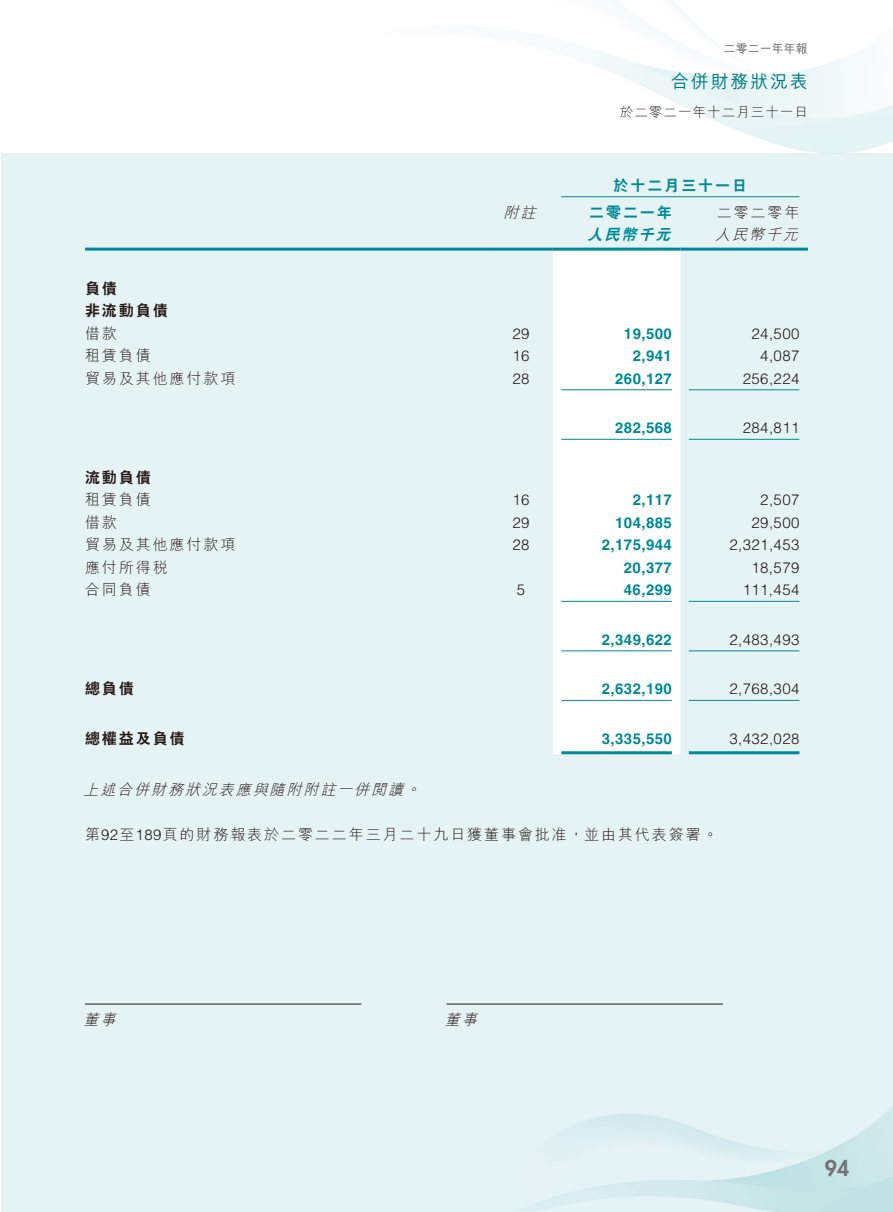
<style>
.page{position:relative;width:893px;height:1212px;background:#fff}
.page>*{position:absolute;margin:0;border:0;box-sizing:border-box;transform-origin:0 0}
.t1{font:800 21px "Futura Std";color:#727272}
.t2{font:500 18px "M Hei HK";letter-spacing:.1em;color:#007a84}
.t3{font:300 15px "Helvetica LT Std";letter-spacing:.03em;color:#231916}
.t4{font:700 15px "Helvetica LT Std";letter-spacing:.03em;color:#008996}
.t5{font:300 15px "M Hei HK";letter-spacing:.13em;color:#231916}
.t6{font:italic 300 15px "M Hei HK";color:#231916}
.t7{font:800 15px/22.5px "C Hei 2 HK";letter-spacing:.13em;color:#231916}
.t8{font:800 15px "C Hei 2 HK";letter-spacing:.13em;color:#008996}
.t9{font:italic 800 15px "C Hei 2 HK";color:#008996}
.t10{font:300 13.5px "M Hei HK";letter-spacing:.08em;color:#231916}
.t11{font:500 12px "M Hei HK";color:#666565}
.s1{font-family:"Helvetica LT Std"}
</style>
<div class="page">
<div style="left:1px;top:153px;width:892px;height:1059px;background:#e6f3f4"></div>
<div style="left:553px;top:251px;width:127px;height:503px;background:#fff"></div>
<hr style="left:561px;top:196px;width:238px;height:1px;background:#008996">
<hr style="left:85px;top:248px;width:404px;height:3px;background:#008996">
<hr style="left:489px;top:248px;width:64px;height:3px;background:#008996">
<hr style="left:553px;top:248px;width:127px;height:3px;background:#008996">
<hr style="left:680px;top:248px;width:128px;height:3px;background:#008996">
<hr style="left:561px;top:389px;width:111px;height:1px;background:#008996">
<hr style="left:689px;top:389px;width:110px;height:1px;background:#008996">
<hr style="left:561px;top:439px;width:111px;height:1px;background:#008996">
<hr style="left:689px;top:439px;width:110px;height:1px;background:#008996">
<hr style="left:561px;top:601px;width:111px;height:1px;background:#008996">
<hr style="left:689px;top:601px;width:110px;height:1px;background:#008996">
<hr style="left:561px;top:650px;width:111px;height:1px;background:#008996">
<hr style="left:689px;top:650px;width:110px;height:1px;background:#008996">
<hr style="left:561px;top:700px;width:111px;height:1px;background:#008996">
<hr style="left:689px;top:700px;width:110px;height:1px;background:#008996">
<hr style="left:561px;top:751px;width:111px;height:3px;background:#008996">
<hr style="left:689px;top:751px;width:110px;height:3px;background:#008996">
<hr style="left:85px;top:1004px;width:276px;height:1px;background:#231916">
<hr style="left:446px;top:1004px;width:277px;height:1px;background:#231916">
<p class="t11" style="left:724px;top:40px;width:85px">二零二一年年報</p>
<p class="t2" style="left:671px;top:69px;width:138px">合併財務狀況表</p>
<p class="t10" style="left:620px;top:105px;width:190px">於二零二一年十二月三十一日</p>
<p class="t6" style="left:503px;top:205px;width:37px">附註</p>
<p class="t8" style="left:614px;top:178px;width:135px">於十二月三十一日</p>
<p class="t5" style="left:717px;top:205px;width:84px">二零二零年</p>
<p class="t8" style="left:589px;top:205px;width:84px">二零二一年</p>
<p class="t9" style="left:588px;top:227px;width:88px">人民幣千元</p>
<p class="t6" style="left:715px;top:227px;width:88px">人民幣千元</p>
<p class="t7" style="left:85px;top:277px;width:84px">負債<br>非流動負債</p>
<p class="t5" style="left:85px;top:326px;width:33px">借款</p>
<p class="t3" style="left:512px;top:324px;width:19px">29</p>
<p class="t4" style="left:624px;top:324px;width:49px">19,500</p>
<p class="t3" style="left:751px;top:324px;width:49px">24,500</p>
<p class="t5" style="left:85px;top:348px;width:67px">租賃負債</p>
<p class="t3" style="left:512px;top:346px;width:19px">16</p>
<p class="t4" style="left:633px;top:347px;width:41px">2,941</p>
<p class="t3" style="left:760px;top:346px;width:41px">4,087</p>
<p class="t5" style="left:85px;top:371px;width:152px">貿易及其他應付款項</p>
<p class="t3" style="left:512px;top:369px;width:19px">28</p>
<p class="t4" style="left:615px;top:369px;width:58px">260,127</p>
<p class="t3" style="left:743px;top:369px;width:58px">256,224</p>
<p class="t4" style="left:615px;top:419px;width:58px">282,568</p>
<p class="t3" style="left:743px;top:419px;width:58px">284,811</p>
<p class="t7" style="left:85px;top:466px;width:67px">流動負債</p>
<p class="t5" style="left:85px;top:492px;width:67px">租賃負債</p>
<p class="t3" style="left:512px;top:491px;width:19px">16</p>
<p class="t4" style="left:633px;top:491px;width:41px">2,117</p>
<p class="t3" style="left:760px;top:491px;width:41px">2,507</p>
<p class="t5" style="left:85px;top:515px;width:33px">借款</p>
<p class="t3" style="left:512px;top:513px;width:19px">29</p>
<p class="t4" style="left:615px;top:513px;width:58px">104,885</p>
<p class="t3" style="left:751px;top:513px;width:49px">29,500</p>
<p class="t5" style="left:85px;top:537px;width:152px">貿易及其他應付款項</p>
<p class="t3" style="left:512px;top:536px;width:19px">28</p>
<p class="t4" style="left:602px;top:536px;width:72px">2,175,944</p>
<p class="t3" style="left:729px;top:536px;width:72px">2,321,453</p>
<p class="t5" style="left:85px;top:560px;width:84px">應付所得稅</p>
<p class="t4" style="left:624px;top:558px;width:49px">20,377</p>
<p class="t3" style="left:751px;top:558px;width:49px">18,579</p>
<p class="t5" style="left:85px;top:582px;width:67px">合同負債</p>
<p class="t3" style="left:517px;top:581px;width:10px">5</p>
<p class="t4" style="left:624px;top:581px;width:49px">46,299</p>
<p class="t3" style="left:743px;top:581px;width:58px">111,454</p>
<p class="t4" style="left:602px;top:630px;width:72px">2,349,622</p>
<p class="t3" style="left:729px;top:630px;width:72px">2,483,493</p>
<p class="t7" style="left:85px;top:677px;width:50px">總負債</p>
<p class="t4" style="left:602px;top:680px;width:72px">2,632,190</p>
<p class="t3" style="left:729px;top:680px;width:72px">2,768,304</p>
<p class="t7" style="left:85px;top:727px;width:101px">總權益及負債</p>
<p class="t6" style="left:84px;top:782px;width:342px">上述合併財務狀況表應與隨附附註一併閱讀。</p>
<p class="t5" style="left:85px;top:827px;width:634px">第<span class="s1">92</span>至<span class="s1">189</span>頁的財務報表於二零二二年三月二十九日獲董事會批准，並由其代表簽署。</p>
<p class="t4" style="left:602px;top:729px;width:72px">3,335,550</p>
<p class="t3" style="left:729px;top:729px;width:72px">3,432,028</p>
<p class="t6" style="left:84px;top:1012px;width:37px">董事</p>
<p class="t6" style="left:445px;top:1012px;width:37px">董事</p>
<h1 class="t1" style="left:825px;top:1154px;width:26px">94</h1>
</div>
